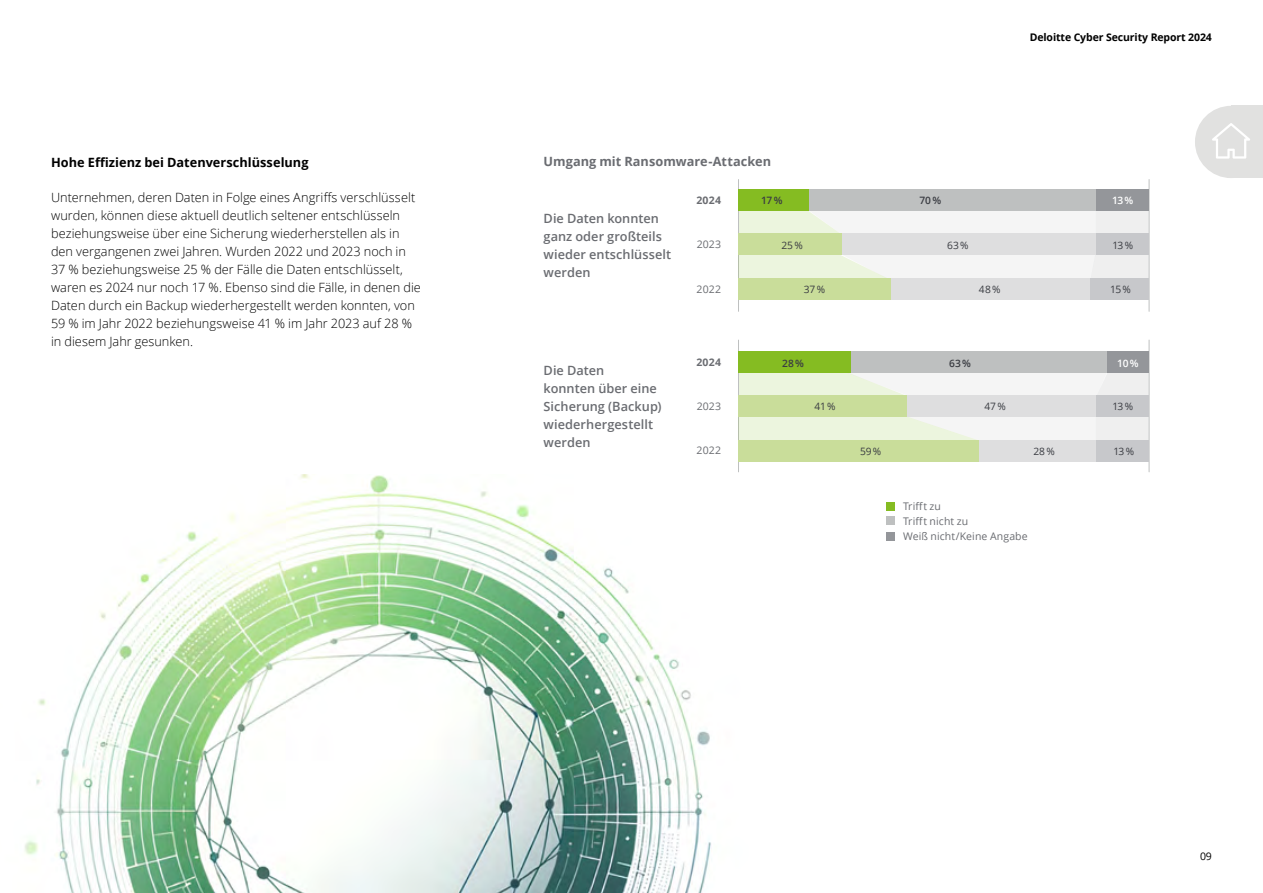
<style>
.page{position:relative;width:1263px;height:893px;background:#fff}
.page>*{position:absolute;margin:0;border:0;box-sizing:border-box;transform-origin:0 0}
.t1{font:300 12.75px/18px "Open Sans";color:#000}
.t2{font:600 12.75px/18px "Open Sans";letter-spacing:.005em;color:#6a6c71}
.t3{font:700 12.75px "Open Sans";letter-spacing:.005em;color:#000}
.t4{font:700 12.75px "Open Sans";color:#6a6c71}
.t5{font:10.5px/15px "Open Sans";letter-spacing:.01em;color:#6a6c71}
.t6{font:700 10.5px "Open Sans";letter-spacing:-.01em;color:#000}
.t7{font:700 10.5px "Open Sans";letter-spacing:.03em;color:#6a6c71}
.t8{font:10.5px "Open Sans";color:#000}
.t9{font:10.2px "Open Sans";letter-spacing:-.015em;color:#3a3c42}
.t10{font:600 10.2px "Open Sans";letter-spacing:.01em;color:#3a3c42}
.t11{font:600 10.2px "Open Sans";color:#fff}
</style>
<div class="page">
<svg style="left:1195px;top:106px;width:68px;height:72px"></svg>
<img style="left:24px;top:474px;width:687px;height:419px">
<svg style="left:739px;top:373px;width:409px;height:22px"></svg>
<svg style="left:739px;top:210px;width:409px;height:24px"></svg>
<div style="left:886px;top:502px;width:9px;height:8px;background:#85bc22"></div>
<div style="left:886px;top:533px;width:9px;height:8px;background:#94969a"></div>
<div style="left:886px;top:517px;width:9px;height:8px;background:#bec0c0"></div>
<hr style="left:1149px;top:180px;width:1px;height:131px;background:#bec0c0">
<hr style="left:738px;top:180px;width:1px;height:131px;background:#bec0c0">
<hr style="left:1149px;top:340px;width:1px;height:132px;background:#bec0c0">
<hr style="left:738px;top:340px;width:1px;height:132px;background:#bec0c0">
<svg style="left:738px;top:255px;width:410px;height:23px"></svg>
<div style="left:739px;top:234px;width:409px;height:21px;background:#c7c8cb"></div>
<div style="left:739px;top:234px;width:357px;height:21px;background:#dededf"></div>
<div style="left:738px;top:234px;width:103px;height:21px;background:#c9dd9a"></div>
<div style="left:739px;top:278px;width:409px;height:22px;background:#c7c8cb"></div>
<div style="left:739px;top:278px;width:351px;height:22px;background:#dededf"></div>
<div style="left:738px;top:278px;width:153px;height:22px;background:#c9dd9a"></div>
<svg style="left:738px;top:417px;width:410px;height:23px"></svg>
<div style="left:739px;top:395px;width:409px;height:22px;background:#c7c8cb"></div>
<div style="left:739px;top:395px;width:357px;height:22px;background:#dededf"></div>
<div style="left:738px;top:395px;width:169px;height:22px;background:#c9dd9a"></div>
<div style="left:739px;top:440px;width:409px;height:21px;background:#c7c8cb"></div>
<div style="left:739px;top:440px;width:357px;height:21px;background:#dededf"></div>
<div style="left:738px;top:440px;width:241px;height:21px;background:#c9dd9a"></div>
<div style="left:739px;top:189px;width:409px;height:21px;background:#94969a"></div>
<div style="left:739px;top:189px;width:357px;height:21px;background:#bec0c0"></div>
<div style="left:738px;top:189px;width:70px;height:21px;background:#85bc22"></div>
<div style="left:739px;top:352px;width:409px;height:21px;background:#94969a"></div>
<div style="left:739px;top:352px;width:367px;height:21px;background:#bec0c0"></div>
<div style="left:738px;top:352px;width:113px;height:21px;background:#85bc22"></div>
<p class="t3" style="left:51px;top:153px;width:259px">Hohe Effizienz bei Datenverschlüsselung</p>
<p class="t1" style="left:51px;top:188px;width:371px">Unternehmen, deren Daten in Folge eines Angriffs verschlüsselt wurden, können diese aktuell deutlich seltener entschlüsseln beziehungsweise über eine Sicherung wiederherstellen als in den vergangenen zwei Jahren. Wurden 2022 und 2023 noch in 37 % beziehungsweise 25 % der Fälle die Daten entschlüsselt, waren es 2024 nur noch 17 %. Ebenso sind die Fälle, in denen die Daten durch ein Backup wiederhergestellt werden konnten, von 59 % im Jahr 2022 beziehungsweise 41 % im Jahr 2023 auf 28 % in diesem Jahr gesunken.</p>
<p class="t4" style="left:544px;top:152px;width:229px">Umgang mit Ransomware-Attacken</p>
<p class="t6" style="left:1030px;top:30px;width:184px">Deloitte Cyber Security Report 2024</p>
<p class="t2" style="left:544px;top:209px;width:129px">Die Daten konnten ganz oder großteils wieder entschlüsselt werden</p>
<p class="t7" style="left:696px;top:193px;width:26px">2024</p>
<p class="t5" style="left:697px;top:237px;width:26px">2023</p>
<p class="t5" style="left:696px;top:281px;width:26px">2022</p>
<p class="t2" style="left:544px;top:361px;width:120px">Die Daten<br>konnten über eine<br>Sicherung (Backup) wiederhergestellt werden</p>
<p class="t7" style="left:696px;top:355px;width:26px">2024</p>
<p class="t5" style="left:697px;top:398px;width:26px">2023</p>
<p class="t5" style="left:696px;top:443px;width:26px">2022</p>
<p class="t10" style="left:761px;top:193px;width:23px">17 %</p>
<p class="t10" style="left:919px;top:193px;width:23px">70 %</p>
<p class="t11" style="left:1112px;top:193px;width:23px">13 %</p>
<p class="t9" style="left:781px;top:238px;width:23px">25 %</p>
<p class="t9" style="left:947px;top:238px;width:23px">63 %</p>
<p class="t9" style="left:1112px;top:238px;width:22px">13 %</p>
<p class="t9" style="left:804px;top:282px;width:23px">37 %</p>
<p class="t9" style="left:979px;top:282px;width:23px">48 %</p>
<p class="t9" style="left:1110px;top:282px;width:22px">15 %</p>
<p class="t10" style="left:782px;top:356px;width:23px">28 %</p>
<p class="t10" style="left:949px;top:356px;width:23px">63 %</p>
<p class="t11" style="left:1117px;top:356px;width:23px">10 %</p>
<p class="t9" style="left:814px;top:399px;width:22px">41 %</p>
<p class="t9" style="left:984px;top:399px;width:23px">47 %</p>
<p class="t9" style="left:1112px;top:399px;width:22px">13 %</p>
<p class="t9" style="left:860px;top:444px;width:23px">59 %</p>
<p class="t9" style="left:1033px;top:444px;width:23px">28 %</p>
<p class="t9" style="left:1113px;top:444px;width:22px">13 %</p>
<p class="t5" style="left:903px;top:498px;width:126px">Trifft zu<br>Trifft nicht zu<br>Weiß nicht/Keine Angabe</p>
<p class="t8" style="left:1200px;top:849px;width:13px">09</p>
</div>
